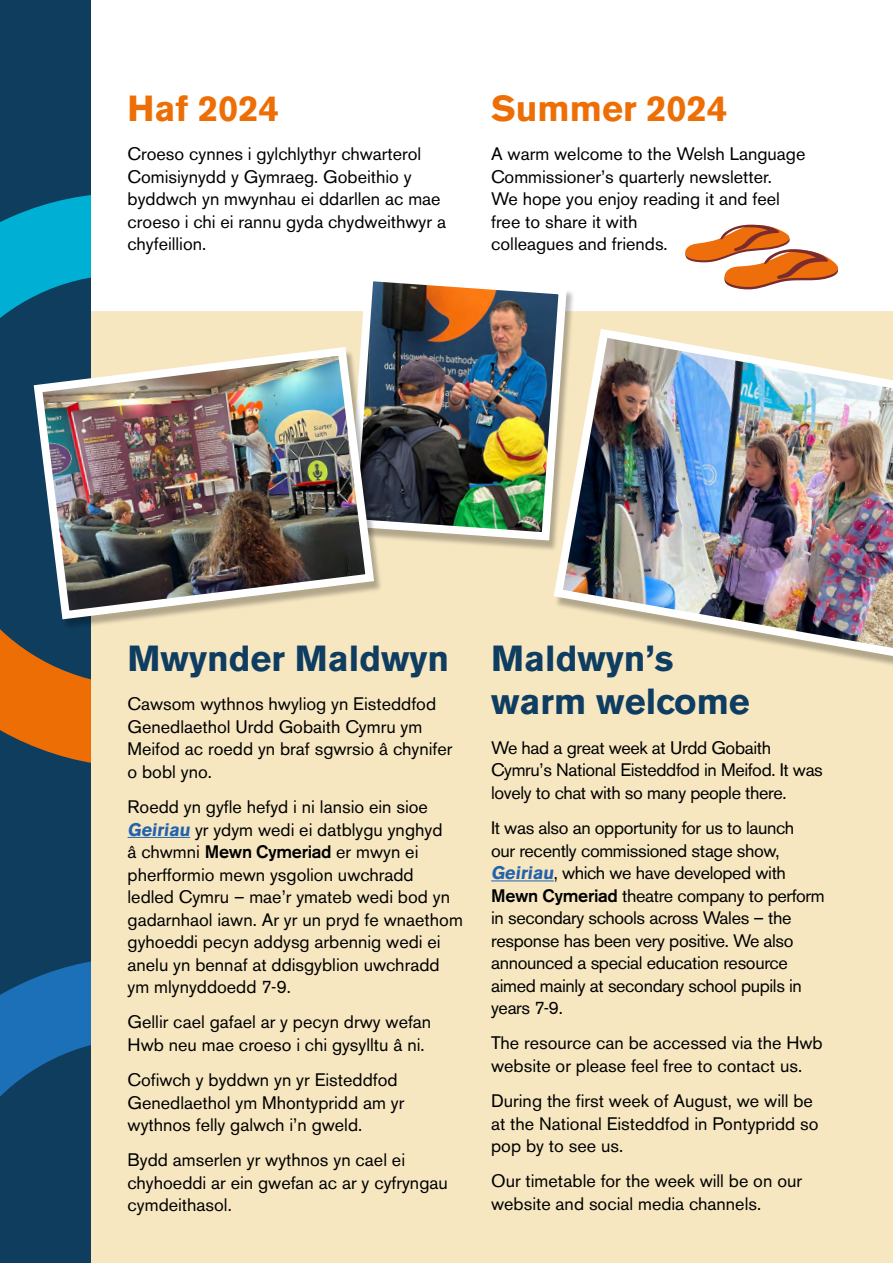
<style>
.page{position:relative;width:893px;height:1263px;background:#fff}
.page>*{position:absolute;margin:0;border:0;box-sizing:border-box;transform-origin:0 0}
.t1{font:700 36px/43.5px "Akzidenz Grotesk BE";color:#0f3d61}
.t2{font:700 36px "Akzidenz Grotesk BE";color:#ed6e05}
.t3{font:18px/22.5px "Akzidenz Grotesk BE";color:#000}
.t4{font:18px/22.5px "Akzidenz Grotesk BE";letter-spacing:-.02em;color:#000}
.s1{font-weight:700;color:#2362ad}
.s2{font-weight:500}
</style>
<div class="page">
<div style="left:91px;top:311px;width:802px;height:952px;background:#f7e7c1"></div>
<div style="left:0;top:0;width:91px;height:1263px;background:#0f3d5e"></div>
<svg style="left:1px;top:961px;width:90px;height:135px"></svg>
<svg style="left:1px;top:195px;width:90px;height:568px"></svg>
<hr style="left:128px;top:837px;width:62px;height:1px;background:#2362ad">
<div style="left:348px;top:279px;width:227px;height:273px;background:#000;opacity:.28"></div>
<img style="left:344px;top:279px;width:227px;height:266px">
<img style="left:549px;top:324px;width:344px;height:341px">
<div style="left:34px;top:350px;width:349px;height:281px;background:#000;opacity:.28"></div>
<img style="left:29px;top:343px;width:349px;height:281px">
<hr style="left:491px;top:880px;width:63px;height:1px;background:#2362ad">
<svg style="left:685px;top:224px;width:153px;height:66px"></svg>
<h1 class="t2" style="left:128px;top:87px;width:153px">Haf 2024</h1>
<p class="t3" style="left:128px;top:143px;width:320px">Croeso cynnes i gylchlythyr chwarterol Comisiynydd y Gymraeg. Gobeithio y byddwch yn mwynhau ei ddarllen ac mae croeso i chi ei rannu gyda chydweithwyr a chyfeillion.</p>
<h1 class="t2" style="left:491px;top:87px;width:238px">Summer 2024</h1>
<p class="t3" style="left:491px;top:143px;width:316px">A warm welcome to the Welsh Language<br>Commissioner’s quarterly newsletter.<br>We hope you enjoy reading it and feel free to share it with<br>colleagues and friends.</p>
<h1 class="t1" style="left:128px;top:637px;width:323px">Mwynder Maldwyn</h1>
<p class="t3" style="left:128px;top:693px;width:326px">Cawsom wythnos hwyliog yn Eisteddfod<br>Genedlaethol Urdd Gobaith Cymru ym<br>Meifod ac roedd yn braf sgwrsio â chynifer o bobl yno.</p>
<p class="t3" style="left:128px;top:796px;width:337px">Roedd yn gyfle hefyd i ni lansio ein sioe <span class="s1">Geiriau</span> yr ydym wedi ei datblygu ynghyd<br>â chwmni <span class="s2">Mewn Cymeriad</span> er mwyn ei pherfformio mewn ysgolion uwchradd ledled Cymru – mae’r ymateb wedi bod yn gadarnhaol iawn. Ar yr un pryd fe wnaethom gyhoeddi pecyn addysg arbennig wedi ei anelu yn bennaf at ddisgyblion uwchradd ym mlynyddoedd 7-9.</p>
<p class="t3" style="left:128px;top:1011px;width:305px">Gellir cael gafael ar y pecyn drwy wefan<br>Hwb neu mae croeso i chi gysylltu â ni.</p>
<p class="t3" style="left:128px;top:1069px;width:278px">Cofiwch y byddwn yn yr Eisteddfod<br>Genedlaethol ym Mhontypridd am yr wythnos felly galwch i’n gweld.</p>
<p class="t3" style="left:128px;top:1149px;width:322px">Bydd amserlen yr wythnos yn cael ei chyhoeddi ar ein gwefan ac ar y cyfryngau cymdeithasol.</p>
<h1 class="t1" style="left:491px;top:637px;width:260px">Maldwyn’s warm welcome</h1>
<p class="t4" style="left:491px;top:736px;width:333px">We had a great week at Urdd Gobaith<br>Cymru’s National Eisteddfod in Meifod. It was lovely to chat with so many people there.</p>
<p class="t4" style="left:491px;top:817px;width:335px">It was also an opportunity for us to launch<br>our recently commissioned stage show, <span class="s1">Geiriau</span>, which we have developed with <span class="s2">Mewn Cymeriad</span> theatre company to perform in secondary schools across Wales – the response has been very positive. We also announced a special education resource aimed mainly at secondary school pupils in years 7-9.</p>
<p class="t3" style="left:491px;top:1032px;width:333px">The resource can be accessed via the Hwb website or please feel free to contact us.</p>
<p class="t3" style="left:491px;top:1090px;width:329px">During the first week of August, we will be at the National Eisteddfod in Pontypridd so pop by to see us.</p>
<p class="t3" style="left:491px;top:1170px;width:312px">Our timetable for the week will be on our website and social media channels.</p>
</div>
